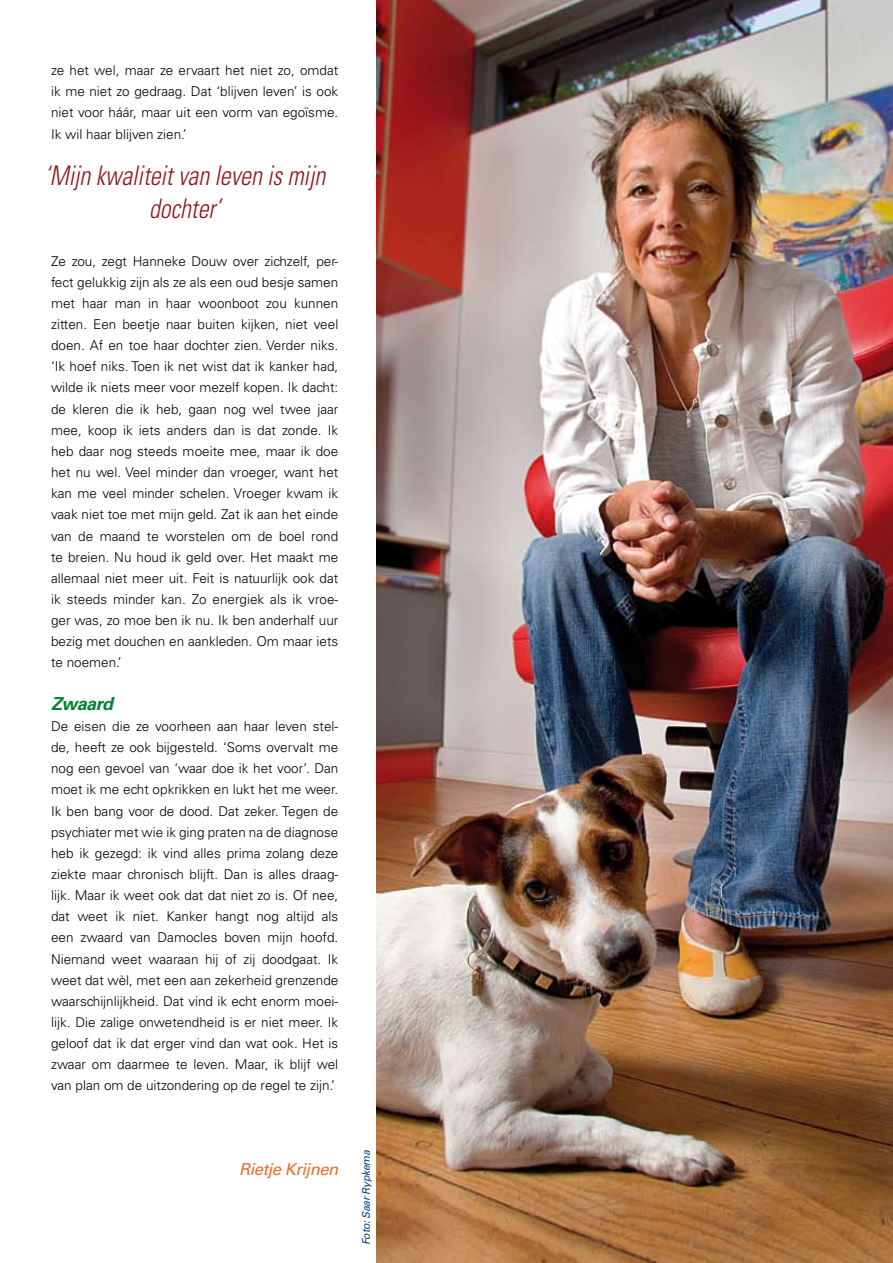
<style>
.page{position:relative;width:893px;height:1263px;background:#fff}
.page>*{position:absolute;margin:0;border:0;box-sizing:border-box;transform-origin:0 0}
.t1{font:italic 300 condensed 27px/32.4px "Univers";color:#94141b;text-align:center;scale:.9 1}
.t2{font:italic 700 18px "Univers";letter-spacing:-.025em;color:#008234}
.t3{font:italic 16.5px "Univers";letter-spacing:-.025em;color:#eb6d25}
.t4{font:300 13.5px/21.1px "Univers";color:#000;text-align:justify}
.t5{font:italic 10.5px "Univers";color:#004080}
</style>
<div class="page">
<img style="left:376px;top:0;width:517px;height:1263px">
<p class="t4" style="left:51px;top:60px;width:289px">ze het wel, maar ze ervaart het niet zo, omdat ik me niet zo gedraag. Dat ‘blijven leven’ is ook niet voor háár, maar uit een vorm van egoïsme.<br>Ik wil haar blijven zien.’</p>
<h1 class="t1" style="left:45px;top:160px;width:313px">‘Mijn kwaliteit van leven is mijn dochter’</h1>
<p class="t4" style="left:51px;top:250px;width:289px">Ze zou, zegt Hanneke Douw over zichzelf, per&shy;fect gelukkig zijn als ze als een oud besje samen met haar man in haar woonboot zou kunnen zitten. Een beetje naar buiten kijken, niet veel doen. Af en toe haar dochter zien. Verder niks. ‘Ik hoef niks. Toen ik net wist dat ik kanker had, wilde ik niets meer voor mezelf kopen. Ik dacht: de kleren die ik heb, gaan nog wel twee jaar mee, koop ik iets anders dan is dat zonde. Ik heb daar nog steeds moeite mee, maar ik doe het nu wel. Veel minder dan vroeger, want het kan me veel minder schelen. Vroeger kwam ik vaak niet toe met mijn geld. Zat ik aan het einde van de maand te worstelen om de boel rond te breien. Nu houd ik geld over. Het maakt me allemaal niet meer uit. Feit is natuurlijk ook dat ik steeds minder kan. Zo energiek als ik vroe&shy;ger was, zo moe ben ik nu. Ik ben anderhalf uur bezig met douchen en aankleden. Om maar iets te noemen.’</p>
<h2 class="t2" style="left:51px;top:693px;width:64px">Zwaard</h2>
<p class="t4" style="left:51px;top:715px;width:289px">De eisen die ze voorheen aan haar leven stel&shy;de, heeft ze ook bijgesteld. ‘Soms overvalt me nog een gevoel van ‘waar doe ik het voor’. Dan moet ik me echt opkrikken en lukt het me weer.<br>Ik ben bang voor de dood. Dat zeker. Tegen de psychiater met wie ik ging praten na de diagnose heb ik gezegd: ik vind alles prima zolang deze ziekte maar chronisch blijft. Dan is alles draag&shy;lijk. Maar ik weet ook dat dat niet zo is. Of nee, dat weet ik niet. Kanker hangt nog altijd als een zwaard van Damocles boven mijn hoofd.<br>Niemand weet waaraan hij of zij doodgaat. Ik weet dat wèl, met een aan zekerheid grenzende waarschijnlijkheid. Dat vind ik echt enorm moei&shy;lijk. Die zalige onwetendheid is er niet meer. Ik geloof dat ik dat erger vind dan wat ook. Het is zwaar om daarmee te leven. Maar, ik blijf wel van plan om de uitzondering op de regel te zijn.’</p>
<p class="t3" style="left:239px;top:1159px;width:101px">Rietje Krijnen</p>
<p class="t5" style="left:360px;top:1245px;width:96px;rotate:-90deg">Foto: Saar Rypkema</p>
</div>
